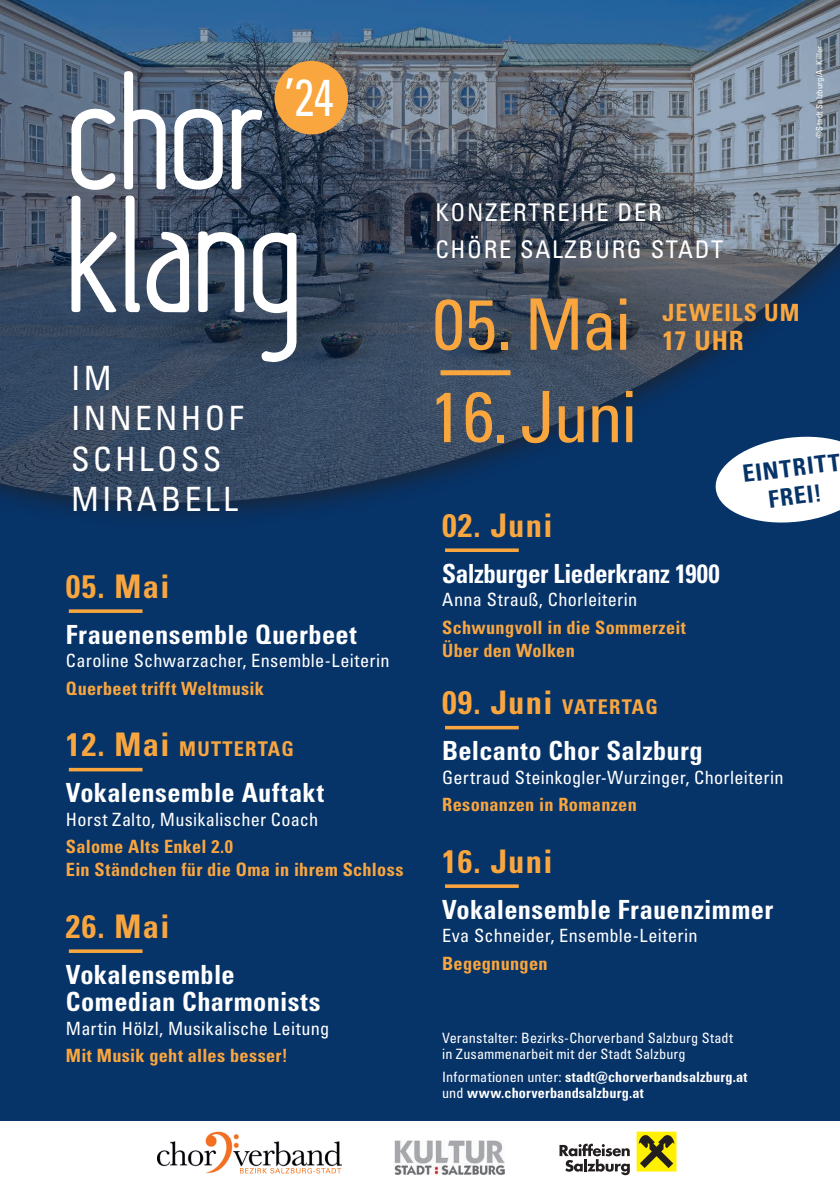
<style>
.page{position:relative;width:840px;height:1191px;background:#fff}
.page>*{position:absolute;margin:0;border:0;box-sizing:border-box;transform-origin:0 0}
.t1{font:159.4px "Kraftstoff";letter-spacing:.005em;color:#fff}
.t2{font:condensed 71px "Univers LT Pro";letter-spacing:-.025em;color:#faa63f}
.t3{font:condensed 52px "Univers LT Pro";color:#fff;scale:.85 1}
.t4{font:condensed 33.6px/40.6px "Univers LT Pro";letter-spacing:.1em;color:#fff}
.t5{font:700 condensed 32.4px "Univers LT Pro";letter-spacing:.04em;color:#faa63f}
.t6{font:700 condensed 26.6px "Univers LT Pro";color:#faa63f}
.t7{font:700 condensed 26.4px/27.4px "Univers LT Pro";letter-spacing:.01em;color:#fff}
.t8{font:700 condensed 26.4px "Univers LT Pro";letter-spacing:-.02em;color:#fff;scale:.95 1}
.t9{font:condensed 24.4px/36.8px "Univers LT Pro";letter-spacing:.07em;color:#fff}
.t10{font:700 condensed 23.8px/28.4px "Univers LT Pro";color:#063368;text-align:center}
.t11{font:700 condensed 23.8px "Univers LT Pro";letter-spacing:.04em;color:#faa63f}
.t12{font:700 condensed 20.4px "Univers LT Pro";letter-spacing:.06em;color:#faa63f}
.t13{font:condensed 18.2px "Univers LT Pro";letter-spacing:.015em;color:#fff}
.t14{font:700 condensed 18.2px/23px "Univers LT Pro";letter-spacing:.015em;color:#faa63f}
.t15{font:condensed 14.2px/16.2px "Univers LT Pro";letter-spacing:.005em;color:#fff}
.t16{font:700 condensed 14.2px/16.2px "Univers LT Pro";letter-spacing:.01em;color:#fff}
.t17{font:condensed 8.6px "Univers LT Pro";letter-spacing:.02em;color:#fff}
.s1{font-size:32.4px}
.s2{font-weight:400}
</style>
<div class="page">
<div style="left:0;top:0;width:839px;height:1120px;background:#063368"></div>
<img style="left:0;top:0;width:839px;height:516px">
<div style="left:440px;top:370px;width:70px;height:5px;background:#faa63f"></div>
<svg style="left:69px;top:609px;width:73px;height:4px"></svg>
<hr style="left:69px;top:768px;width:73px;height:3px;background:#faa63f">
<svg style="left:69px;top:949px;width:73px;height:4px"></svg>
<svg style="left:445px;top:548px;width:73px;height:4px"></svg>
<hr style="left:445px;top:726px;width:73px;height:3px;background:#faa63f">
<svg style="left:445px;top:884px;width:73px;height:4px"></svg>
<div style="left:274px;top:61px;width:74px;height:73px;background:#faa63f;border-radius:50%"></div>
<div style="left:636px;top:1131px;width:40px;height:40px;background:#fff101"></div>
<svg style="left:638px;top:1135px;width:36px;height:33px"></svg>
<svg style="left:559px;top:1143px;width:70px;height:32px"></svg>
<img style="left:157px;top:1131px;width:184px;height:43px">
<svg style="left:240px;top:1168px;width:101px;height:5px"></svg>
<img style="left:394px;top:1140px;width:110px;height:34px">
<svg style="left:712px;top:432px;width:127px;height:91px"></svg>
<h1 class="t1" style="left:67px;top:34px;width:200px">chor</h1>
<h3 class="t3" style="left:284px;top:64px;width:59px">’24</h3>
<h1 class="t1" style="left:67px;top:156px;width:234px">klang</h1>
<h3 class="t4" style="left:71px;top:356px;width:174px">IM<br>INNENHOF<br>SCHLOSS<br>MIRABELL</h3>
<h3 class="t5" style="left:66px;top:566px;width:105px">05. Mai</h3>
<h3 class="t7" style="left:66px;top:620px;width:292px">Frauenensemble Querbeet</h3>
<p class="t13" style="left:66px;top:649px;width:325px">Caroline Schwarzacher, Ensemble-Leiterin</p>
<p class="t14" style="left:66px;top:676px;width:199px">Querbeet trifft Weltmusik</p>
<p class="t12" style="left:66px;top:736px;width:229px"><span class="s1">12. Mai</span> MUTTERTAG</p>
<h3 class="t7" style="left:66px;top:779px;width:259px">Vokalensemble Auftakt</h3>
<p class="t13" style="left:66px;top:807px;width:254px">Horst Zalto, Musikalischer Coach</p>
<p class="t14" style="left:66px;top:835px;width:339px">Salome Alts Enkel 2.0<br>Ein Ständchen für die Oma in ihrem Schloss</p>
<h3 class="t5" style="left:66px;top:906px;width:105px">26. Mai</h3>
<h3 class="t7" style="left:66px;top:960px;width:256px">Vokalensemble<br>Comedian Charmonists</h3>
<p class="t13" style="left:66px;top:1016px;width:265px">Martin Hölzl, Musikalische Leitung</p>
<p class="t14" style="left:66px;top:1043px;width:223px">Mit Musik geht alles besser!</p>
<p class="t17" style="left:813px;top:138px;width:94px;rotate:-90deg">©Stadt Salzburg/A. Killer</p>
<h3 class="t9" style="left:435px;top:193px;width:289px">KONZERTREIHE DER<br>CHÖRE SALZBURG STADT</h3>
<h2 class="t2" style="left:432px;top:279px;width:199px">05. Mai</h2>
<h2 class="t2" style="left:430px;top:372px;width:208px">16. Juni</h2>
<h3 class="t11" style="left:662px;top:297px;width:138px">JEWEILS UM</h3>
<h3 class="t6" style="left:662px;top:324px;width:83px">17 UHR</h3>
<h3 class="t10" style="left:740px;top:459px;width:100px;rotate:-7deg">EINTRITT<br>FREI!</h3>
<h3 class="t5" style="left:442px;top:505px;width:112px">02. Juni</h3>
<h3 class="t8" style="left:442px;top:557px;width:293px">Salzburger Liederkranz 1900</h3>
<p class="t13" style="left:442px;top:588px;width:196px">Anna Strauß, Chorleiterin</p>
<p class="t14" style="left:442px;top:615px;width:245px">Schwungvoll in die Sommerzeit<br>Über den Wolken</p>
<p class="t12" style="left:442px;top:694px;width:217px"><span class="s1">09. Juni</span> VATERTAG</p>
<h3 class="t7" style="left:442px;top:737px;width:262px">Belcanto Chor Salzburg</h3>
<p class="t13" style="left:442px;top:765px;width:343px">Gertraud Steinkogler-Wurzinger, Chorleiterin</p>
<p class="t14" style="left:442px;top:793px;width:196px">Resonanzen in Romanzen</p>
<h3 class="t5" style="left:442px;top:841px;width:112px">16. Juni</h3>
<h3 class="t7" style="left:442px;top:895px;width:332px">Vokalensemble Frauenzimmer</h3>
<p class="t13" style="left:442px;top:924px;width:257px">Eva Schneider, Ensemble-Leiterin</p>
<p class="t14" style="left:442px;top:951px;width:107px">Begegnungen</p>
<p class="t15" style="left:442px;top:1029px;width:292px">Veranstalter: Bezirks-Chorverband Salzburg Stadt in Zusammenarbeit mit der Stadt Salzburg</p>
<p class="t16" style="left:442px;top:1068px;width:306px"><span class="s2">Informationen unter:</span> stadt@chorverbandsalzburg.at <span class="s2">und</span> www.chorverbandsalzburg.at</p>
</div>
